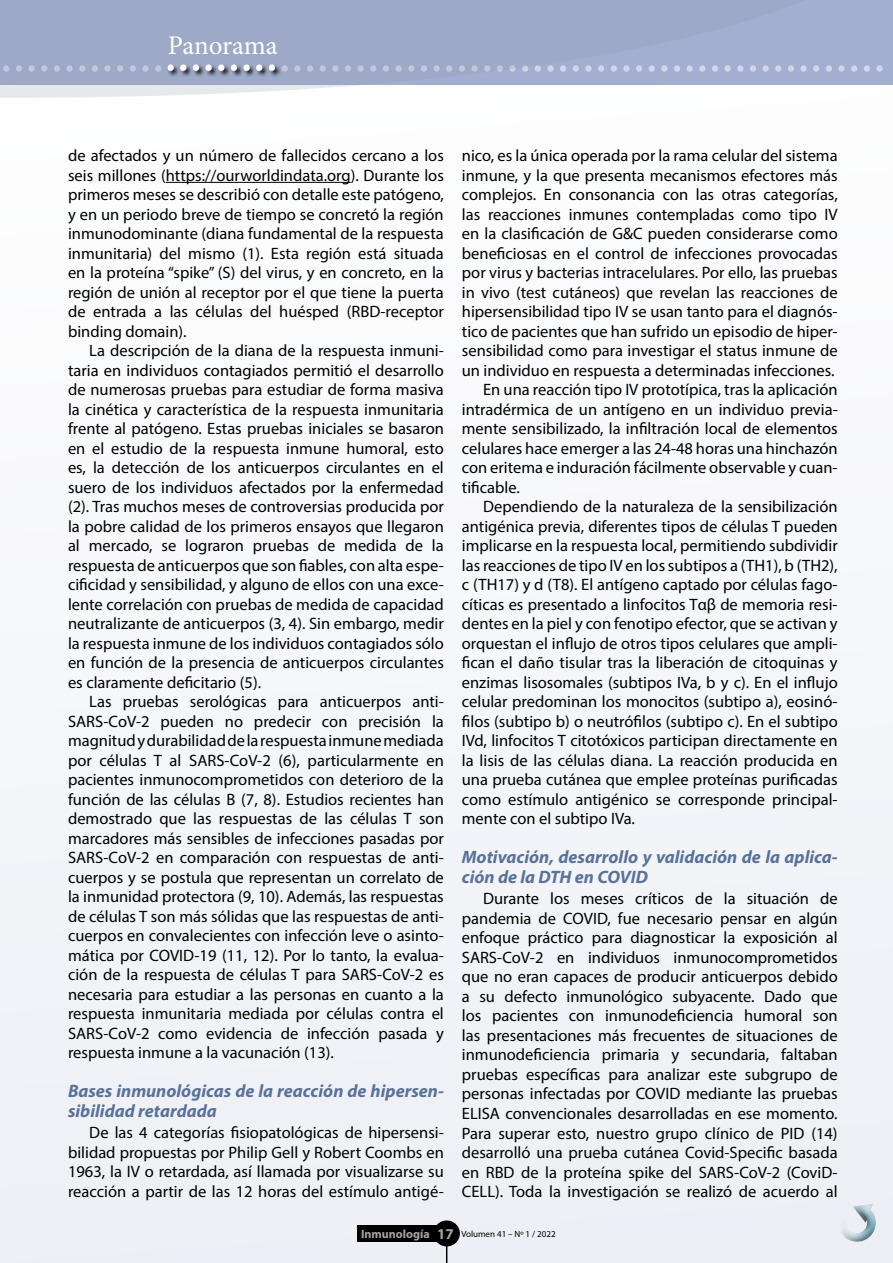
<style>
.page{position:relative;width:893px;height:1263px;background:#fff}
.page>*{position:absolute;margin:0;border:0;box-sizing:border-box;transform-origin:0 0}
.t1{font:55.5px "Minion Pro";color:#d1d5e8}
.t2{font:27px "Minion Pro";letter-spacing:-.01em;color:#fff}
.t3{font:italic 700 18px/19.5px "Myriad Pro";color:#58739b}
.t4{font:16.5px/19.5px "Myriad Pro";color:#000;text-align:justify}
.t5{font:9px "Myriad Pro";color:#000}
.s1{color:#fff}
.s2{font-weight:700;font-size:12px;color:#a7a4a2}
.s3{font-weight:700;font-size:15px;color:#a7a4a2}
</style>
<div class="page">
<div style="left:0;top:181px;width:893px;height:1082px;background:#f5f6fa"></div>
<div style="left:357px;top:1225px;width:81px;height:17px;background:#000"></div>
<div style="left:433px;top:1220px;width:27px;height:26px;background:#000;border-radius:50%"></div>
<svg style="left:446px;top:1246px;width:1px;height:17px"></svg>
<div style="left:0;top:0;width:893px;height:85px;background:#9ea9c7"></div>
<svg style="left:0;top:64px;width:357px;height:34px"></svg>
<div style="left:167px;top:64px;width:114px;height:13px;background:#000;opacity:.82"></div>
<div style="left:829px;top:1194px;width:58px;height:44px;background:#edeff6"></div>
<div style="left:827px;top:1199px;width:55px;height:52px;background:#000;opacity:.75"></div>
<hr style="left:166px;top:182px;width:185px;height:1px;background:#000">
<h2 class="t2" style="left:168px;top:27px;width:111px">Panorama</h2>
<h1 class="t1" style="left:0;top:16px;width:887px">.............<span class="s1">.........</span>................................................</h1>
<p class="t4" style="left:68px;top:146px;width:377px">de afectados y un número de fallecidos cercano a los seis millones (https://ourworldindata.org). Durante los primeros meses se describió con detalle este patógeno, y en un periodo breve de tiempo se concretó la región inmunodominante (diana fundamental de la respuesta inmunitaria) del mismo (1). Esta región está situada en la proteína “spike” (S) del virus, y en concreto, en la región de unión al receptor por el que tiene la puerta de entrada a las células del huésped (RBD-receptor binding domain).</p>
<p class="t4" style="left:68px;top:341px;width:377px;text-indent:21px">La descripción de la diana de la respuesta inmuni&shy;taria en individuos contagiados permitió el desarrollo de numerosas pruebas para estudiar de forma masiva la cinética y característica de la respuesta inmunitaria frente al patógeno. Estas pruebas iniciales se basaron en el estudio de la respuesta inmune humoral, esto es, la detección de los anticuerpos circulantes en el suero de los individuos afectados por la enfermedad (2). Tras muchos meses de controversias producida por la pobre calidad de los primeros ensayos que llegaron al mercado, se lograron pruebas de medida de la respuesta de anticuerpos que son fiables, con alta espe&shy;cificidad y sensibilidad, y alguno de ellos con una exce&shy;lente correlación con pruebas de medida de capacidad neutralizante de anticuerpos (3, 4). Sin embargo, medir la respuesta inmune de los individuos contagiados sólo en función de la presencia de anticuerpos circulantes es claramente deficitario (5).</p>
<p class="t4" style="left:68px;top:692px;width:377px;text-indent:21px">Las pruebas serológicas para anticuerpos anti-SARS-CoV-2 pueden no predecir con precisión la magnitud y durabilidad de la respuesta inmune mediada por células T al SARS-CoV-2 (6), particularmente en pacientes inmunocomprometidos con deterioro de la función de las células B (7, 8). Estudios recientes han demostrado que las respuestas de las células T son marcadores más sensibles de infecciones pasadas por SARS-CoV-2 en comparación con respuestas de anti&shy;cuerpos y se postula que representan un correlato de la inmunidad protectora (9, 10). Además, las respuestas de células T son más sólidas que las respuestas de anti&shy;cuerpos en convalecientes con infección leve o asinto&shy;mática por COVID-19 (11, 12). Por lo tanto, la evalua&shy;ción de la respuesta de células T para SARS-CoV-2 es necesaria para estudiar a las personas en cuanto a la respuesta inmunitaria mediada por células contra el SARS-CoV-2 como evidencia de infección pasada y respuesta inmune a la vacunación (13).</p>
<p class="t3" style="left:68px;top:1081px;width:377px">Bases inmunológicas de la reacción de hipersen&shy;sibilidad retardada</p>
<p class="t4" style="left:68px;top:1123px;width:377px;text-indent:21px">De las 4 categorías fisiopatológicas de hipersensi&shy;bilidad propuestas por Philip Gell y Robert Coombs en 1963, la IV o retardada, así llamada por visualizarse su reacción a partir de las 12 horas del estímulo antigé-</p>
<p class="t4" style="left:462px;top:146px;width:377px">nico, es la única operada por la rama celular del sistema</p>
<p class="t4" style="left:462px;top:165px;width:377px">inmune, y la que presenta mecanismos efectores más</p>
<p class="t4" style="left:462px;top:185px;width:377px">complejos. En consonancia con las otras categorías,</p>
<p class="t4" style="left:462px;top:204px;width:377px">las reacciones inmunes contempladas como tipo IV</p>
<p class="t4" style="left:462px;top:224px;width:377px">en la clasificación de G&amp;C pueden considerarse como</p>
<p class="t4" style="left:462px;top:243px;width:377px">beneficiosas en el control de infecciones provocadas</p>
<p class="t4" style="left:462px;top:263px;width:377px">por virus y bacterias intracelulares. Por ello, las pruebas</p>
<p class="t4" style="left:462px;top:282px;width:377px">in vivo (test cutáneos) que revelan las reacciones de</p>
<p class="t4" style="left:462px;top:302px;width:377px">hipersensibilidad tipo IV se usan tanto para el diagnós-</p>
<p class="t4" style="left:462px;top:321px;width:377px">tico de pacientes que han sufrido un episodio de hiper-</p>
<p class="t4" style="left:462px;top:341px;width:377px">sensibilidad como para investigar el status inmune de</p>
<p class="t4" style="left:462px;top:360px;width:374px">un individuo en respuesta a determinadas infecciones.</p>
<p class="t4" style="left:483px;top:380px;width:356px">En una reacción tipo IV prototípica, tras la aplicación</p>
<p class="t4" style="left:462px;top:399px;width:377px">intradérmica de un antígeno en un individuo previa-</p>
<p class="t4" style="left:462px;top:419px;width:377px">mente sensibilizado, la infiltración local de elementos</p>
<p class="t4" style="left:462px;top:438px;width:377px">celulares hace emerger a las 24-48 horas una hinchazón</p>
<p class="t4" style="left:462px;top:458px;width:377px">con eritema e induración fácilmente observable y cuan-</p>
<p class="t4" style="left:462px;top:477px;width:60px">tificable.</p>
<p class="t4" style="left:483px;top:497px;width:356px">Dependiendo de la naturaleza de la sensibilización</p>
<p class="t4" style="left:462px;top:516px;width:377px">antigénica previa, diferentes tipos de células T pueden</p>
<p class="t4" style="left:462px;top:536px;width:377px">implicarse en la respuesta local, permitiendo subdividir</p>
<p class="t4" style="left:462px;top:555px;width:377px">las reacciones de tipo IV en los subtipos a (TH1), b (TH2),</p>
<p class="t4" style="left:462px;top:575px;width:377px">c (TH17) y d (T8). El antígeno captado por células fago-</p>
<p class="t4" style="left:462px;top:594px;width:377px">cíticas es presentado a linfocitos Tαβ de memoria resi-</p>
<p class="t4" style="left:462px;top:614px;width:377px">dentes en la piel y con fenotipo efector, que se activan y</p>
<p class="t4" style="left:462px;top:633px;width:377px">orquestan el influjo de otros tipos celulares que ampli-</p>
<p class="t4" style="left:462px;top:653px;width:377px">fican el daño tisular tras la liberación de citoquinas y</p>
<p class="t4" style="left:462px;top:672px;width:377px">enzimas lisosomales (subtipos IVa, b y c). En el influjo</p>
<p class="t4" style="left:462px;top:692px;width:377px">celular predominan los monocitos (subtipo a), eosinó-</p>
<p class="t4" style="left:462px;top:711px;width:377px">filos (subtipo b) o neutrófilos (subtipo c). En el subtipo</p>
<p class="t4" style="left:462px;top:731px;width:377px">IVd, linfocitos T citotóxicos participan directamente en</p>
<p class="t4" style="left:462px;top:750px;width:377px">la lisis de las células diana. La reacción producida en</p>
<p class="t4" style="left:462px;top:770px;width:377px">una prueba cutánea que emplee proteínas purificadas</p>
<p class="t4" style="left:462px;top:789px;width:377px">como estímulo antigénico se corresponde principal-</p>
<p class="t4" style="left:462px;top:809px;width:175px">mente con el subtipo IVa.</p>
<p class="t3" style="left:462px;top:847px;width:377px">Motivación, desarrollo y validación de la aplica&shy;ción de la DTH en COVID</p>
<p class="t4" style="left:462px;top:889px;width:377px;text-indent:21px">Durante los meses críticos de la situación de pandemia de COVID, fue necesario pensar en algún enfoque práctico para diagnosticar la exposición al SARS-CoV-2 en individuos inmunocomprometidos que no eran capaces de producir anticuerpos debido a su defecto inmunológico subyacente. Dado que los pacientes con inmunodeficiencia humoral son las presentaciones más frecuentes de situaciones de inmunodeficiencia primaria y secundaria, faltaban pruebas específicas para analizar este subgrupo de personas infectadas por COVID mediante las pruebas ELISA convencionales desarrolladas en ese momento.<br>Para superar esto, nuestro grupo clínico de PID (14) desarrolló una prueba cutánea Covid-Specific basada en RBD de la proteína spike del SARS-CoV-2 (CoviD-CELL). Toda la investigación se realizó de acuerdo al</p>
<p class="t5" style="left:361px;top:1228px;width:196px"><span class="s2">Inmunología</span> <span class="s3">17</span> Volumen 41 – Nº 1 / 2022</p>
</div>
